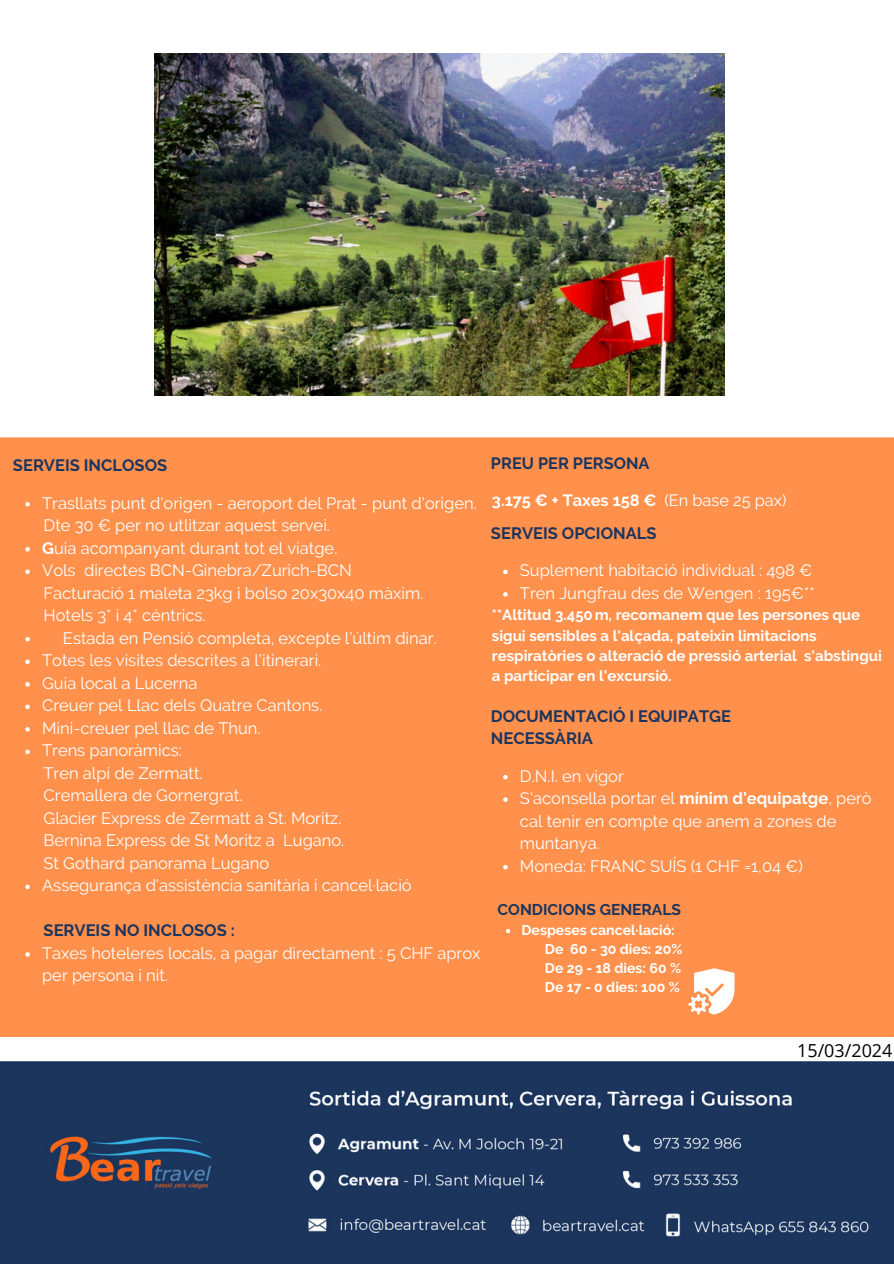
<style>
.page{position:relative;width:894px;height:1264px;background:#fff}
.page>*{position:absolute;margin:0;border:0;box-sizing:border-box;transform-origin:0 0}
.t1{font:18px "Open Sans";color:#000}
.t2{font:16.5px/22.5px "Raleway";color:#fff}
.t3{font:700 16.5px/22.5px "Raleway";color:#1c355e}
.t4{font:700 16.35px "Raleway";color:#fff}
.t5{font:700 16.35px "Raleway";color:#1c355e}
.t6{font:700 15.6px "Raleway";color:#1c355e}
.t7{font:700 15px/20.2px "Raleway";color:#fff}
.t8{font:700 14.1px/18.9px "Raleway";color:#fff}
.s1{font-weight:700}
.s2{font-weight:400}
</style>
<div class="page">
<div style="left:0;top:437px;width:893px;height:599px;background:#ff914d"></div>
<svg style="left:688px;top:968px;width:46px;height:46px"></svg>
<img style="left:154px;top:54px;width:570px;height:342px">
<img style="left:0;top:1061px;width:893px;height:202px">
<svg style="left:25px;top:502px;width:5px;height:4px"></svg>
<svg style="left:25px;top:547px;width:5px;height:4px"></svg>
<svg style="left:25px;top:569px;width:5px;height:5px"></svg>
<svg style="left:25px;top:637px;width:5px;height:4px"></svg>
<svg style="left:25px;top:659px;width:5px;height:5px"></svg>
<svg style="left:25px;top:682px;width:5px;height:4px"></svg>
<svg style="left:25px;top:704px;width:5px;height:5px"></svg>
<svg style="left:25px;top:727px;width:5px;height:4px"></svg>
<svg style="left:25px;top:749px;width:5px;height:5px"></svg>
<svg style="left:25px;top:884px;width:5px;height:5px"></svg>
<svg style="left:25px;top:952px;width:5px;height:4px"></svg>
<svg style="left:503px;top:569px;width:4px;height:5px"></svg>
<svg style="left:503px;top:592px;width:4px;height:4px"></svg>
<svg style="left:503px;top:775px;width:4px;height:4px"></svg>
<svg style="left:503px;top:797px;width:4px;height:5px"></svg>
<svg style="left:503px;top:865px;width:4px;height:4px"></svg>
<svg style="left:506px;top:928px;width:4px;height:5px"></svg>
<p class="t3" style="left:13px;top:454px;width:156px">SERVEIS INCLOSOS</p>
<p class="t2" style="left:42px;top:491px;width:436px">Trasllats punt d'origen - aeroport del Prat - punt d'origen.</p>
<p class="t2" style="left:44px;top:514px;width:288px">Dte 30 € per no utlitzar aquest servei.</p>
<p class="t2" style="left:42px;top:536px;width:297px"><span class="s1">G</span>uia acompanyant durant tot el viatge.</p>
<p class="t2" style="left:42px;top:559px;width:311px">Vols directes BCN-Ginebra/Zurich-BCN</p>
<p class="t2" style="left:44px;top:581px;width:381px">Facturació 1 maleta 23kg i bolso 20x30x40 màxim.</p>
<p class="t2" style="left:44px;top:604px;width:163px">Hotels 3* i 4* céntrics.</p>
<p class="t2" style="left:63px;top:626px;width:375px">Estada en Pensió completa, excepte l’últim dinar.</p>
<p class="t2" style="left:42px;top:649px;width:281px">Totes les visites descrites a l’itinerari.</p>
<p class="t2" style="left:42px;top:671px;width:157px">Guia local a Lucerna</p>
<p class="t2" style="left:42px;top:694px;width:282px">Creuer pel Llac dels Quatre Cantons.</p>
<p class="t2" style="left:42px;top:716px;width:220px">Mini-creuer pel llac de Thun.</p>
<p class="t2" style="left:42px;top:739px;width:141px">Trens panoràmics:</p>
<p class="t2" style="left:44px;top:761px;width:161px">Tren alpí de Zermatt.</p>
<p class="t2" style="left:44px;top:784px;width:200px">Cremallera de Gornergrat.</p>
<p class="t2" style="left:44px;top:806px;width:299px">Glacier Express de Zermatt a St. Moritz.</p>
<p class="t2" style="left:44px;top:829px;width:302px">Bernina Express de St Moritz a Lugano.</p>
<p class="t2" style="left:44px;top:851px;width:227px">St Gothard panorama Lugano</p>
<p class="t2" style="left:42px;top:874px;width:371px">Assegurança d'assistència sanitària i cancel·lació</p>
<p class="t3" style="left:44px;top:919px;width:193px">SERVEIS NO INCLOSOS :</p>
<p class="t2" style="left:42px;top:941px;width:440px">Taxes hoteleres locals, a pagar directament : 5 CHF aprox per persona i nit.</p>
<p class="t5" style="left:491px;top:454px;width:160px">PREU PER PERSONA</p>
<p class="t4" style="left:491px;top:491px;width:296px">3.175 € + Taxes 158 € <span class="s2">(En base 25 pax)</span></p>
<p class="t3" style="left:491px;top:522px;width:167px">SERVEIS OPCIONALS</p>
<p class="t2" style="left:520px;top:559px;width:296px">Suplement habitació individual : 498 €<br>Tren Jungfrau des de Wengen : 195€**</p>
<p class="t7" style="left:492px;top:605px;width:391px">**Altitud 3.450 m, recomanem que les persones que sigui sensibles a l'alçada, pateixin limitacions respiratòries o alteració de pressió arterial s'abstingui a participar en l'excursió.</p>
<p class="t3" style="left:491px;top:704px;width:241px">DOCUMENTACIÓ I EQUIPATGE<br>NECESSÀRIA</p>
<p class="t2" style="left:520px;top:764px;width:353px">D.N.I. en vigor<br>S'aconsella portar el <span class="s1">mínim d'equipatge</span>, però cal tenir en compte que anem a zones de muntanya.<br>Moneda: FRANC SUÍS (1 CHF =1,04 €)</p>
<p class="t6" style="left:497px;top:900px;width:185px">CONDICIONS GENERALS</p>
<p class="t8" style="left:544px;top:920px;width:139px;text-indent:-23px">Despeses cancel·lació:<br>De 60 - 30 dies: 20%<br>De 29 - 18 dies: 60 %<br>De 17 - 0 dies: 100 %</p>
<p class="t1" style="left:797px;top:1038px;width:97px">15/03/2024</p>
</div>
